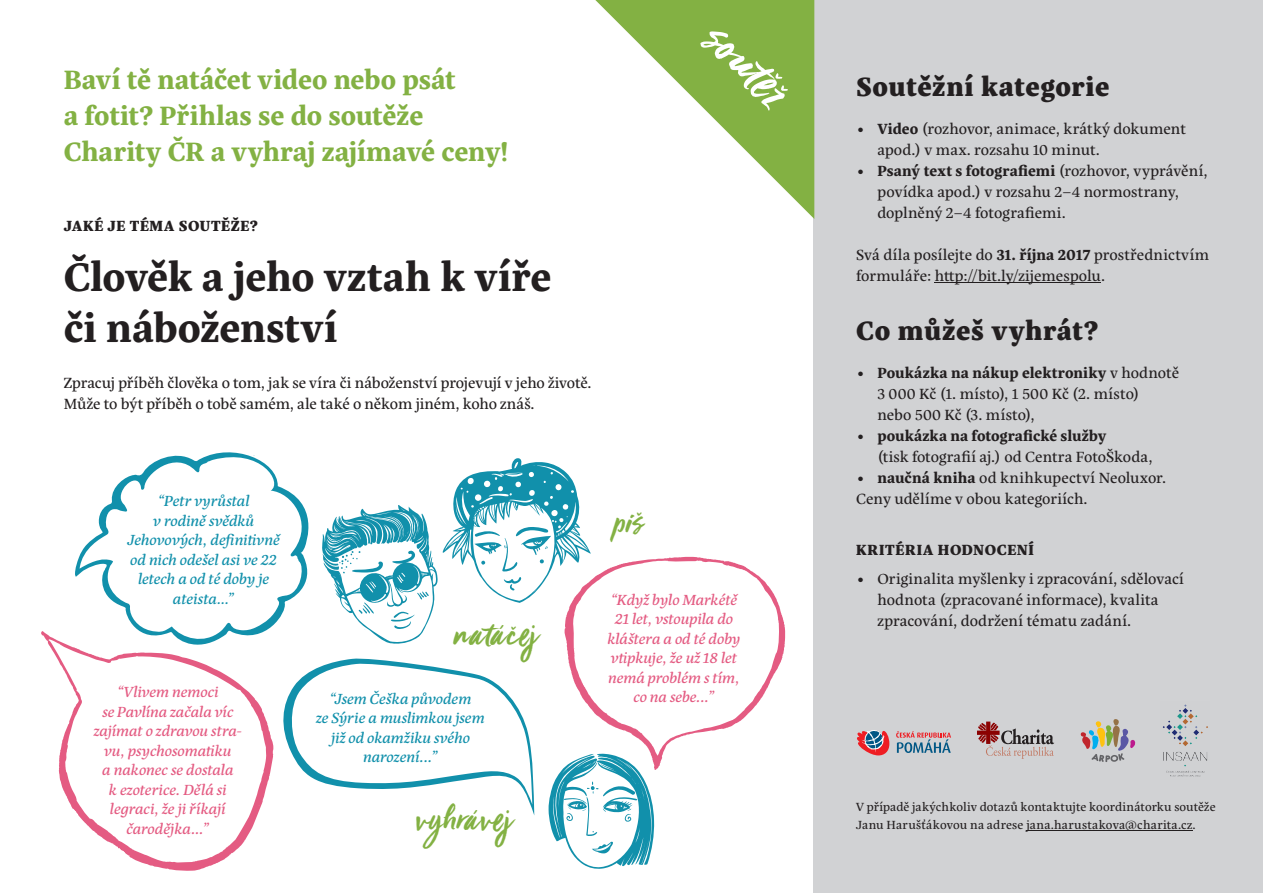
<style>
.page{position:relative;width:1263px;height:893px;background:#fff}
.page>*{position:absolute;margin:0;border:0;box-sizing:border-box;transform-origin:0 0}
.t1{font:54px "Viva Beautiful";color:#fff}
.t2{font:700 40.5px/51px "Eskorte Latin";letter-spacing:-.01em;color:#231f20}
.t3{font:36px "Viva Beautiful";letter-spacing:.025em;color:#83b143}
.t4{font:700 27px/36px "Eskorte Latin";letter-spacing:-.005em;color:#83b143}
.t5{font:800 27px "Eskorte Latin";letter-spacing:.02em;color:#231f20}
.t6{font:15px/21px "Eskorte Latin";letter-spacing:.005em;color:#231f20}
.t7{font:italic 15px/19.5px "Eskorte Latin";letter-spacing:-.01em;color:#e45b82;text-align:center}
.t8{font:italic 15px/19.5px "Eskorte Latin";letter-spacing:-.005em;color:#1190ab;text-align:center}
.t9{font:800 15px "Eskorte Latin";letter-spacing:.04em;color:#231f20}
.t10{font:700 15px "Eskorte Latin";color:#231f20}
.t11{font:12px/18px "Eskorte Latin";letter-spacing:.01em;color:#231f20}
.s1{font-weight:700}
</style>
<div class="page">
<div style="left:814px;top:0;width:449px;height:893px;background:#d1d2d4"></div>
<svg style="left:595px;top:0;width:219px;height:219px"></svg>
<hr style="left:1026px;top:830px;width:167px;height:1px;background:#231f20">
<svg style="left:322px;top:458px;width:269px;height:186px"></svg>
<svg style="left:41px;top:631px;width:233px;height:240px"></svg>
<svg style="left:564px;top:557px;width:221px;height:213px"></svg>
<svg style="left:548px;top:754px;width:106px;height:115px"></svg>
<svg style="left:75px;top:452px;width:234px;height:201px"></svg>
<svg style="left:283px;top:658px;width:251px;height:157px"></svg>
<hr style="left:935px;top:282px;width:166px;height:1px;background:#231f20">
<svg style="left:1081px;top:719px;width:54px;height:43px"></svg>
<svg style="left:1163px;top:704px;width:45px;height:73px"></svg>
<svg style="left:857px;top:730px;width:32px;height:25px"></svg>
<svg style="left:896px;top:731px;width:55px;height:22px"></svg>
<svg style="left:977px;top:722px;width:77px;height:37px"></svg>
<img style="left:1163px;top:708px;width:45px;height:27px">
<h3 class="t4" style="left:64px;top:61px;width:446px">Baví tě natáčet video nebo psát<br>a fotit? Přihlas se do soutěže<br>Charity ČR a vyhraj zajímavé ceny!</h3>
<p class="t9" style="left:64px;top:217px;width:196px">JAKÉ JE TÉMA SOUTĚŽE?</p>
<h2 class="t2" style="left:64px;top:251px;width:489px">Člověk a jeho vztah k víře či náboženství</h2>
<p class="t6" style="left:64px;top:373px;width:529px">Zpracuj příběh člověka o tom, jak se víra či náboženství projevují v jeho životě.<br>Může to být příběh o tobě samém, ale také o někom jiném, koho znáš.</p>
<h1 class="t1" style="left:738px;top:5px;width:98px;rotate:45deg">soutěž</h1>
<p class="t8" style="left:127px;top:490px;width:154px">“Petr vyrůstal<br>v rodině svědků<br>Jehovových, definitivně od nich odešel asi ve 22 letech a od té doby je ateista…”</p>
<p class="t7" style="left:94px;top:681px;width:150px">“Vlivem nemoci<br>se Pavlína začala víc zajímat o zdravou stra&shy;vu, psychosomatiku<br>a nakonec se dostala<br>k ezoterice. Dělá si legraci, že ji říkají čarodějka...”</p>
<h3 class="t3" style="left:454px;top:610px;width:84px">natáčej</h3>
<p class="t8" style="left:316px;top:688px;width:170px">“Jsem Češka původem<br>ze Sýrie a muslimkou jsem již od okamžiku svého narození...”</p>
<h3 class="t3" style="left:416px;top:795px;width:96px">vyhrávej</h3>
<h3 class="t3" style="left:616px;top:498px;width:30px">piš</h3>
<p class="t7" style="left:607px;top:589px;width:135px">“Když bylo Markétě<br>21 let, vstoupila do kláštera a od té doby vtipkuje, že už 18 let nemá problém s tím, co na sebe...”</p>
<h3 class="t5" style="left:856px;top:71px;width:255px">Soutěžní kategorie</h3>
<p class="t6" style="left:877px;top:119px;width:310px;text-indent:-21px"><span class="s1">• Video</span> (rozhovor, animace, krátký dokument apod.) v max. rozsahu 10 minut.</p>
<p class="t6" style="left:877px;top:161px;width:332px;text-indent:-21px"><span class="s1">• Psaný text s fotografiemi</span> (rozhovor, vyprávění, povídka apod.) v rozsahu 2–4 normostrany, doplněný 2–4 fotografiemi.</p>
<p class="t6" style="left:856px;top:245px;width:354px">Svá díla posílejte do <span class="s1">31. října 2017</span> prostřednictvím formuláře: http://bit.ly/zijemespolu.</p>
<h3 class="t5" style="left:856px;top:315px;width:244px">Co můžeš vyhrát?</h3>
<p class="t6" style="left:877px;top:363px;width:303px;text-indent:-21px"><span class="s1">• Poukázka na nákup elektroniky</span> v hodnotě<br>3 000 Kč (1. místo), 1 500 Kč (2. místo)<br>nebo 500 Kč (3. místo),</p>
<p class="t10" style="left:856px;top:427px;width:252px">• poukázka na fotografické služby</p>
<p class="t6" style="left:877px;top:447px;width:277px">(tisk fotografií aj.) od Centra FotoŠkoda,</p>
<p class="t6" style="left:856px;top:468px;width:311px"><span class="s1">• naučná kniha</span> od knihkupectví Neoluxor.<br>Ceny udělíme v obou kategoriích.</p>
<p class="t9" style="left:856px;top:541px;width:179px">KRITÉRIA HODNOCENÍ</p>
<p class="t6" style="left:877px;top:569px;width:308px;text-indent:-21px">• Originalita myšlenky i zpracování, sdělovací hodnota (zpracované informace), kvalita zpracování, dodržení tématu zadání.</p>
<p class="t11" style="left:856px;top:798px;width:361px">V případě jakýchkoliv dotazů kontaktujte koordinátorku soutěže<br>Janu Harušťákovou na adrese jana.harustakova@charita.cz.</p>
</div>
